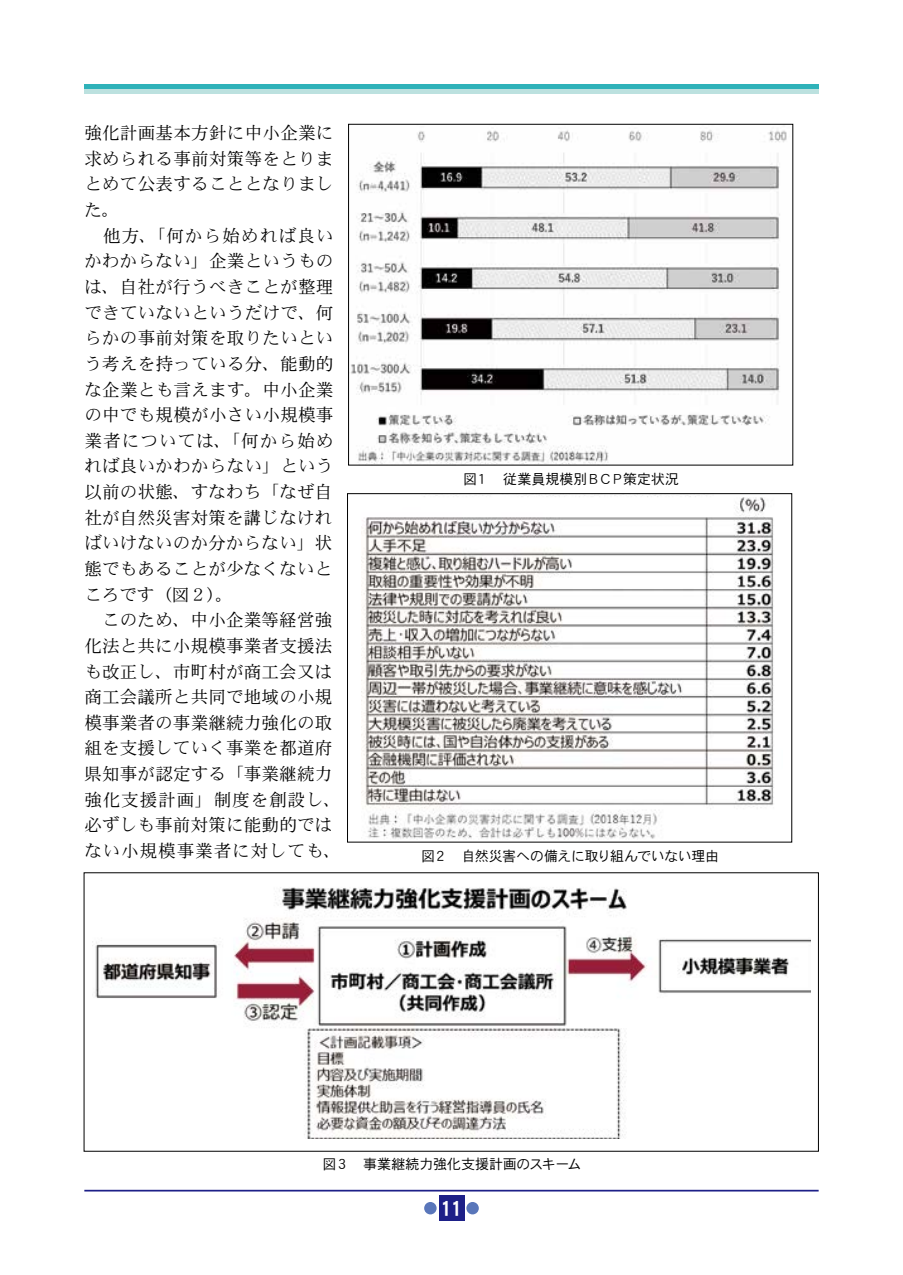
<style>
.page{position:relative;width:903px;height:1275px;background:#fff}
.page>*{position:absolute;margin:0;border:0;box-sizing:border-box;transform-origin:0 0}
.t1{font:21px "DFHS Gothic W7 WIN RKSJ H";color:#fff}
.t2{font:17.5px/25.7px "DFHS Mincho W3 WIN RKSJ H";letter-spacing:.02em;color:#000}
.t3{font:14px "DFHS Gothic W3 WIN RKSJ H";letter-spacing:-.02em;color:#000}
</style>
<div class="page">
<hr style="left:84px;top:1190px;width:735px;height:1px;background:#1d2088">
<div style="left:439px;top:1196px;width:25px;height:25px;background:#1d2088"></div>
<div style="left:466px;top:1202px;width:13px;height:12px;background:#5976ba;border-radius:50%"></div>
<div style="left:424px;top:1202px;width:13px;height:12px;background:#5976ba;border-radius:50%"></div>
<div style="left:84px;top:89px;width:735px;height:5px;background:#bce1df"></div>
<div style="left:84px;top:84px;width:735px;height:5px;background:#2fb2b9"></div>
<img style="left:351px;top:130px;width:436px;height:333px">
<div style="left:348px;top:124px;width:445px;height:341px;border:1px solid #000"></div>
<img style="left:92px;top:887px;width:718px;height:251px">
<img style="left:361px;top:495px;width:413px;height:345px">
<div style="left:347px;top:493px;width:445px;height:349px;border:1px solid #000"></div>
<p class="t2" style="left:84px;top:120px;width:258px">強化計画基本方針に中小企業に求められる事前対策等をとりまとめて公表することとなりました。<br>　他方、「何から始めれば良いかわからない」企業というものは、自社が行うべきことが整理できていないというだけで、何らかの事前対策を取りたいという考えを持っている分、能動的な企業とも言えます。中小企業の中でも規模が小さい小規模事業者については、「何から始めれば良いかわからない」という以前の状態、すなわち「なぜ自社が自然災害対策を講じなければいけないのか分からない」状態でもあることが少なくないところです（図２）。<br>　このため、中小企業等経営強化法と共に小規模事業者支援法も改正し、市町村が商工会又は商工会議所と共同で地域の小規模事業者の事業継続力強化の取組を支援していく事業を都道府県知事が認定する「事業継続力強化支援計画」制度を創設し、必ずしも事前対策に能動的ではない小規模事業者に対しても、</p>
<p class="t3" style="left:463px;top:472px;width:217px">図１　従業員規模別ＢＣＰ策定状況</p>
<p class="t3" style="left:421px;top:849px;width:299px">図２　自然災害への備えに取り組んでいない理由</p>
<p class="t3" style="left:323px;top:1157px;width:260px">図３　事業継続力強化支援計画のスキーム</p>
<p class="t1" style="left:441px;top:1198px;width:23px">11</p>
</div>
